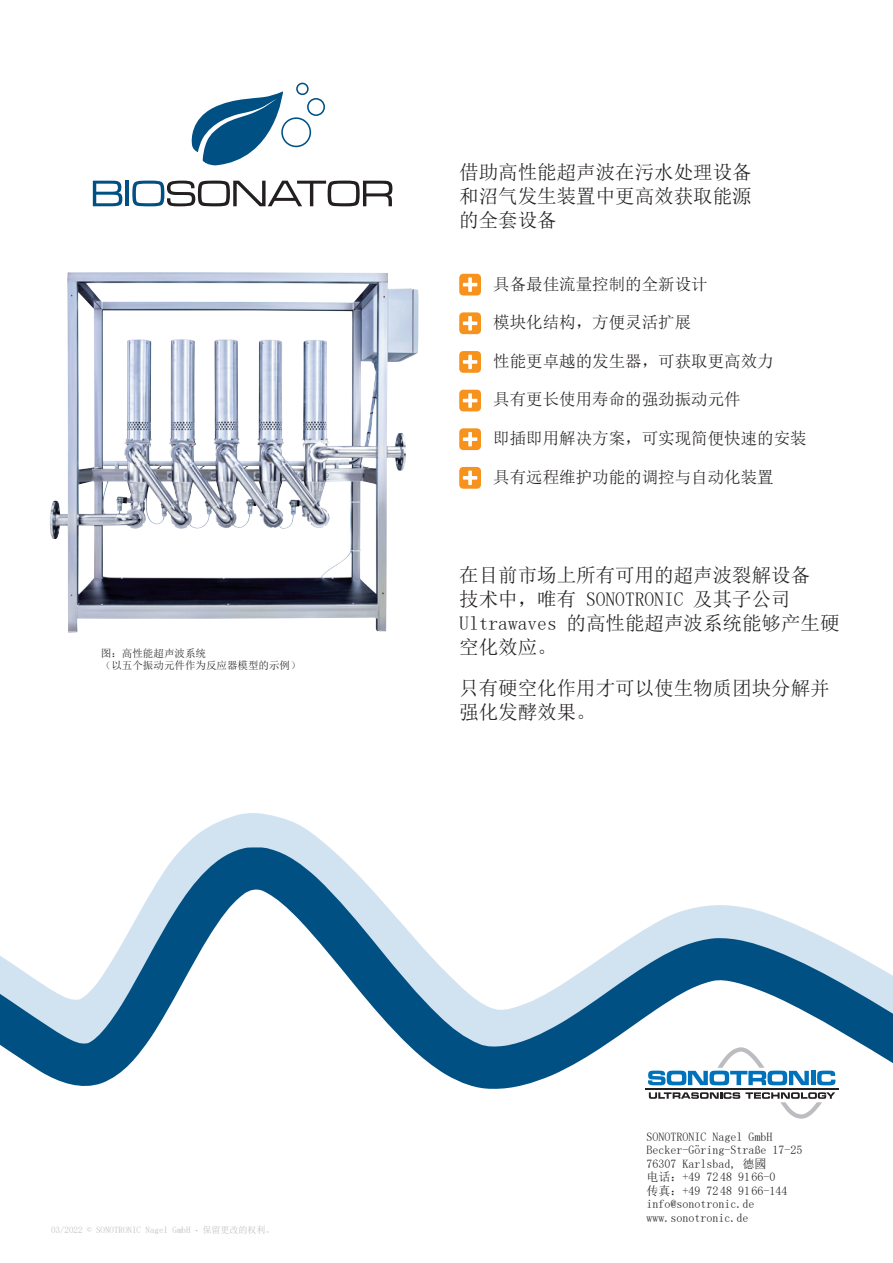
<style>
.page{position:relative;width:893px;height:1263px;background:#fff}
.page>*{position:absolute;margin:0;border:0;box-sizing:border-box;transform-origin:0 0}
.t1{font:19.5px/24px "Sim Sun";color:#231f20}
.t2{font:16.5px "Sim Sun";color:#231f20}
.t3{font:12px/13.5px "Sim Sun";color:#231f20}
.t4{font:10.5px/12px "Sim Sun";color:#231f20}
.t5{font:9px "Sim Sun";color:#bcbdc0}
.s1{font-size:6px}
</style>
<div class="page">
<img style="left:50px;top:272px;width:368px;height:360px">
<svg style="left:93px;top:181px;width:29px;height:25px"></svg>
<hr style="left:126px;top:181px;width:3px;height:25px;background:#005084">
<svg style="left:132px;top:181px;width:260px;height:25px"></svg>
<div style="left:281px;top:117px;width:30px;height:30px;border:2px solid #005084;border-radius:50%"></div>
<div style="left:307px;top:98px;width:18px;height:18px;border:2px solid #005084;border-radius:50%"></div>
<div style="left:296px;top:83px;width:13px;height:12px;border:2px solid #005084;border-radius:50%"></div>
<svg style="left:191px;top:91px;width:92px;height:74px"></svg>
<svg style="left:185px;top:813px;width:143px;height:33px;fill:#d1e2f1"></svg>
<svg style="left:0;top:846px;width:893px;height:244px"></svg>
<svg style="left:648px;top:1047px;width:187px;height:72px"></svg>
<hr style="left:645px;top:1088px;width:194px;height:1px;background:#231f20">
<svg style="left:459px;top:274px;width:22px;height:21px"></svg>
<svg style="left:459px;top:312px;width:22px;height:22px"></svg>
<svg style="left:459px;top:351px;width:22px;height:22px"></svg>
<svg style="left:459px;top:390px;width:22px;height:21px"></svg>
<svg style="left:459px;top:428px;width:22px;height:22px"></svg>
<svg style="left:459px;top:467px;width:22px;height:22px"></svg>
<p class="t4" style="left:101px;top:647px;width:201px">图：高性能超声波系统<br>（以五个振动元件作为反应器模型的示例）</p>
<p class="t5" style="left:51px;top:1225px;width:225px">03/2022 © SONOTRONIC Nagel GmbH <span class="s1">•</span> 保留更改的权利。</p>
<p class="t1" style="left:459px;top:160px;width:294px;text-align:justify">借助高性能超声波在污水处理设备和沼气发生装置中更高效获取能源的全套设备</p>
<p class="t2" style="left:493px;top:275px;width:216px">具备最佳流量控制的全新设计</p>
<p class="t2" style="left:493px;top:314px;width:199px">模块化结构，方便灵活扩展</p>
<p class="t2" style="left:493px;top:353px;width:282px">性能更卓越的发生器，可获取更高效力</p>
<p class="t2" style="left:493px;top:391px;width:249px">具有更长使用寿命的强劲振动元件</p>
<p class="t2" style="left:493px;top:430px;width:315px">即插即用解决方案，可实现简便快速的安装</p>
<p class="t2" style="left:493px;top:468px;width:282px">具有远程维护功能的调控与自动化装置</p>
<p class="t1" style="left:459px;top:563px;width:382px">在目前市场上所有可用的超声波裂解设备<br>技术中，唯有 SONOTRONIC 及其子公司<br>Ultrawaves 的高性能超声波系统能够产生硬空化效应。</p>
<p class="t1" style="left:459px;top:676px;width:372px">只有硬空化作用才可以使生物质团块分解并强化发酵效果。</p>
<p class="t3" style="left:646px;top:1129px;width:157px">SONOTRONIC Nagel GmbH<br>Becker-Göring-Straße 17-25<br>76307 Karlsbad, 德國<br>电话：+49 7248 9166-0<br>传真：+49 7248 9166-144 info@sonotronic.de www.sonotronic.de</p>
</div>
